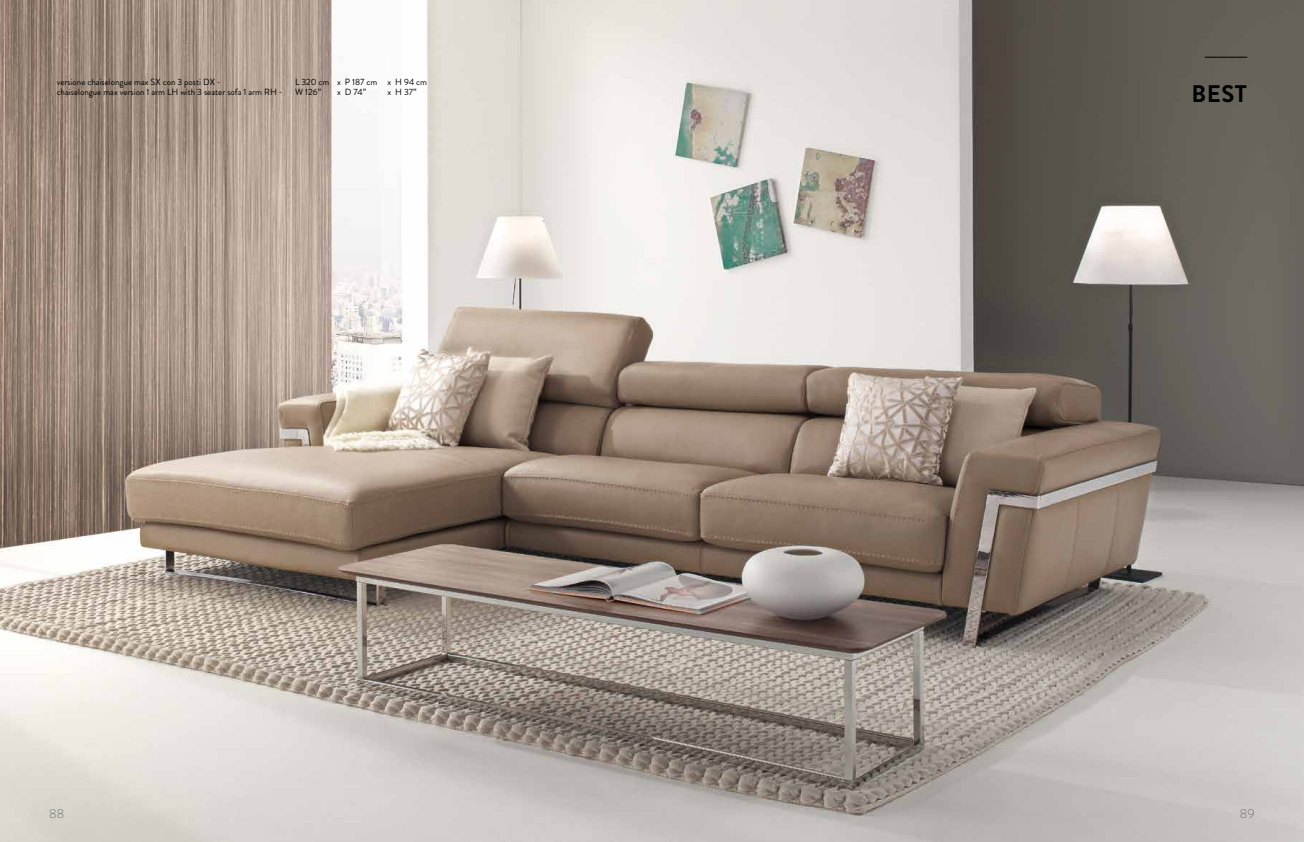
<style>
.page{position:relative;width:1304px;height:842px;background:#fff}
.page>*{position:absolute;margin:0;border:0;box-sizing:border-box;transform-origin:0 0}
.t1{font:700 24px "Brandon Grotesque";color:#000}
.t2{font:300 13px "Brandon Grotesque";color:#707172}
.t3{font:9px/10px "Brandon Grotesque";color:#000}
</style>
<div class="page">
<img style="left:0;top:0;width:1304px;height:842px">
<hr style="left:1205px;top:57px;width:42px;height:1px;background:#000">
<p class="t3" style="left:57px;top:77px;width:227px">versione chaiselongue max SX con 3 posti DX -<br>chaiselongue max version 1 arm LH with 3 seater sofa 1 arm RH -</p>
<p class="t3" style="left:295px;top:77px;width:36px">L 320 cm<br>W 126”</p>
<p class="t3" style="left:387px;top:77px;width:41px">x H 94 cm x H 37”</p>
<p class="t3" style="left:337px;top:77px;width:42px">x P 187 cm x D 74”</p>
<h1 class="t1" style="left:1192px;top:77px;width:57px">BEST</h1>
<h2 class="t2" style="left:49px;top:805px;width:16px">88</h2>
<h2 class="t2" style="left:1240px;top:805px;width:16px">89</h2>
</div>
